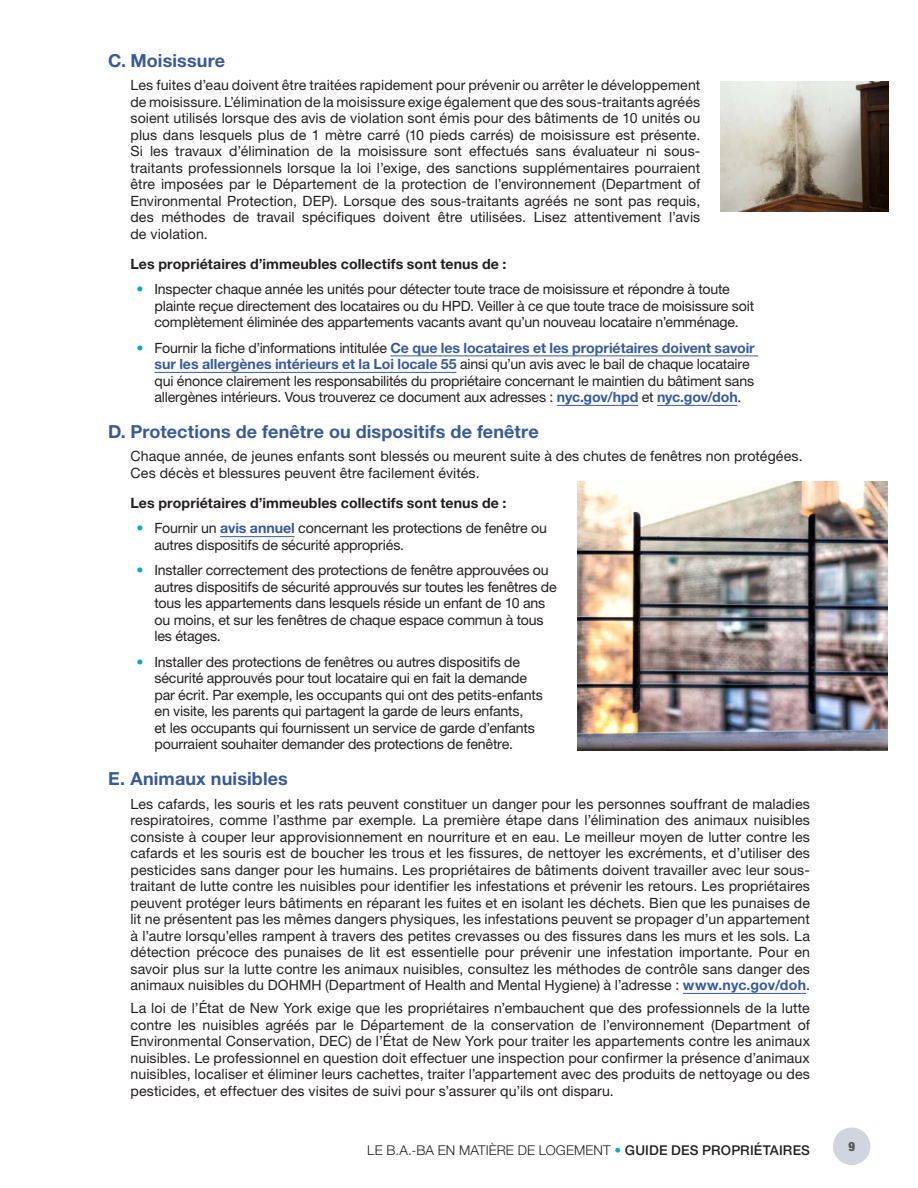
<style>
.page{position:relative;width:918px;height:1188px;background:#fff}
.page>*{position:absolute;margin:0;border:0;box-sizing:border-box;transform-origin:0 0}
.t1{font:700 18px "Helvetica Neue LT Std";letter-spacing:.005em;color:#395a99}
.t2{font:14.1px/16.5px "Helvetica Neue LT Std";letter-spacing:-.01em;color:#231f20}
.t3{font:700 14.1px "Helvetica Neue LT Std";letter-spacing:.005em;color:#231f20}
.t4{font:300 13.5px "Helvetica Neue LT Std";letter-spacing:.01em;color:#231f20}
.t5{font:900 condensed 12.75px "Helvetica Neue LT Std";color:#57585a}
.s1{color:#00aec5}
.s2{font-weight:700;color:#395a99}
.s3{font-weight:500}
</style>
<div class="page">
<div style="left:833px;top:1128px;width:37px;height:37px;background:#cfd6df;border-radius:50%"></div>
<hr style="left:390px;top:356px;width:368px;height:1px;background:#395a99">
<hr style="left:154px;top:372px;width:302px;height:1px;background:#395a99">
<hr style="left:557px;top:405px;width:81px;height:1px;background:#395a99">
<hr style="left:657px;top:405px;width:81px;height:1px;background:#395a99">
<hr style="left:220px;top:536px;width:75px;height:1px;background:#395a99">
<hr style="left:683px;top:993px;width:123px;height:1px;background:#395a99">
<img style="left:721px;top:81px;width:167px;height:130px">
<img style="left:578px;top:482px;width:310px;height:269px">
<p class="t1" style="left:108px;top:49px;width:119px">C. Moisissure</p>
<p class="t2" style="left:130px;top:77px;width:571px;text-align:justify">Les fuites d’eau doivent être traitées rapidement pour prévenir ou arrêter le développement de moisissure. L’élimination de la moisissure exige également que des sous-traitants agréés soient utilisés lorsque des avis de violation sont émis pour des bâtiments de 10 unités ou plus dans lesquels plus de 1 mètre carré (10 pieds carrés) de moisissure est présente.<br>Si les travaux d’élimination de la moisissure sont effectués sans évaluateur ni sous&shy;traitants professionnels lorsque la loi l’exige, des sanctions supplémentaires pourraient être imposées par le Département de la protection de l’environnement (Department of Environmental Protection, DEP). Lorsque des sous-traitants agréés ne sont pas requis, des méthodes de travail spécifiques doivent être utilisées. Lisez attentivement l’avis de violation.</p>
<p class="t3" style="left:130px;top:255px;width:378px">Les propriétaires d’immeubles collectifs sont tenus de :</p>
<p class="t2" style="left:154px;top:281px;width:601px;text-indent:-18px"><span class="s1">•</span> Inspecter chaque année les unités pour détecter toute trace de moisissure et répondre à toute plainte reçue directement des locataires ou du HPD. Veiller à ce que toute trace de moisissure soit complètement éliminée des appartements vacants avant qu’un nouveau locataire n’emménage.</p>
<p class="t2" style="left:154px;top:339px;width:602px;text-indent:-18px"><span class="s1">•</span> Fournir la fiche d’informations intitulée <span class="s2">Ce que les locataires et les propriétaires doivent savoir sur les allergènes intérieurs et la Loi locale 55</span> ainsi qu’un avis avec le bail de chaque locataire qui énonce clairement les responsabilités du propriétaire concernant le maintien du bâtiment sans allergènes intérieurs. Vous trouverez ce document aux adresses : <span class="s2">nyc.gov/hpd</span> et <span class="s2">nyc.gov/doh</span>.</p>
<p class="t1" style="left:108px;top:421px;width:432px">D. Protections de fenêtre ou dispositifs de fenêtre</p>
<p class="t2" style="left:130px;top:448px;width:674px">Chaque année, de jeunes enfants sont blessés ou meurent suite à des chutes de fenêtres non protégées.<br>Ces décès et blessures peuvent être facilement évités.</p>
<p class="t3" style="left:130px;top:494px;width:378px">Les propriétaires d’immeubles collectifs sont tenus de :</p>
<p class="t2" style="left:154px;top:520px;width:394px;text-indent:-18px"><span class="s1">•</span> Fournir un <span class="s2">avis annuel</span> concernant les protections de fenêtre ou autres dispositifs de sécurité appropriés.</p>
<p class="t2" style="left:154px;top:562px;width:404px;text-indent:-18px"><span class="s1">•</span> Installer correctement des protections de fenêtre approuvées ou autres dispositifs de sécurité approuvés sur toutes les fenêtres de tous les appartements dans lesquels réside un enfant de 10 ans ou moins, et sur les fenêtres de chaque espace commun à tous les étages.</p>
<p class="t2" style="left:154px;top:653px;width:390px;text-indent:-18px"><span class="s1">•</span> Installer des protections de fenêtres ou autres dispositifs de sécurité approuvés pour tout locataire qui en fait la demande par écrit. Par exemple, les occupants qui ont des petits-enfants en visite, les parents qui partagent la garde de leurs enfants,<br>et les occupants qui fournissent un service de garde d’enfants pourraient souhaiter demander des protections de fenêtre.</p>
<p class="t1" style="left:108px;top:768px;width:181px">E. Animaux nuisibles</p>
<p class="t2" style="left:130px;top:795px;width:681px;text-align:justify">Les cafards, les souris et les rats peuvent constituer un danger pour les personnes souffrant de maladies respiratoires, comme l’asthme par exemple. La première étape dans l’élimination des animaux nuisibles consiste à couper leur approvisionnement en nourriture et en eau. Le meilleur moyen de lutter contre les cafards et les souris est de boucher les trous et les fissures, de nettoyer les excréments, et d’utiliser des pesticides sans danger pour les humains. Les propriétaires de bâtiments doivent travailler avec leur sous&shy;traitant de lutte contre les nuisibles pour identifier les infestations et prévenir les retours. Les propriétaires peuvent protéger leurs bâtiments en réparant les fuites et en isolant les déchets. Bien que les punaises de lit ne présentent pas les mêmes dangers physiques, les infestations peuvent se propager d’un appartement à l’autre lorsqu’elles rampent à travers des petites crevasses ou des fissures dans les murs et les sols. La détection précoce des punaises de lit est essentielle pour prévenir une infestation importante. Pour en savoir plus sur la lutte contre les animaux nuisibles, consultez les méthodes de contrôle sans danger des animaux nuisibles du DOHMH (Department of Health and Mental Hygiene) à l’adresse : <span class="s2">www.nyc.gov/doh</span>.</p>
<p class="t2" style="left:130px;top:1000px;width:681px;text-align:justify">La loi de l’État de New York exige que les propriétaires n’embauchent que des professionnels de la lutte contre les nuisibles agréés par le Département de la conservation de l’environnement (Department of Environmental Conservation, DEC) de l’État de New York pour traiter les appartements contre les animaux nuisibles. Le professionnel en question doit effectuer une inspection pour confirmer la présence d’animaux nuisibles, localiser et éliminer leurs cachettes, traiter l’appartement avec des produits de nettoyage ou des pesticides, et effectuer des visites de suivi pour s’assurer qu’ils ont disparu.</p>
<p class="t4" style="left:367px;top:1142px;width:444px">LE B.A.-BA EN MATIÈRE DE LOGEMENT <span class="s1">•</span> <span class="s3">GUIDE DES PROPRIÉTAIRES</span></p>
<p class="t5" style="left:848px;top:1138px;width:8px">9</p>
</div>
